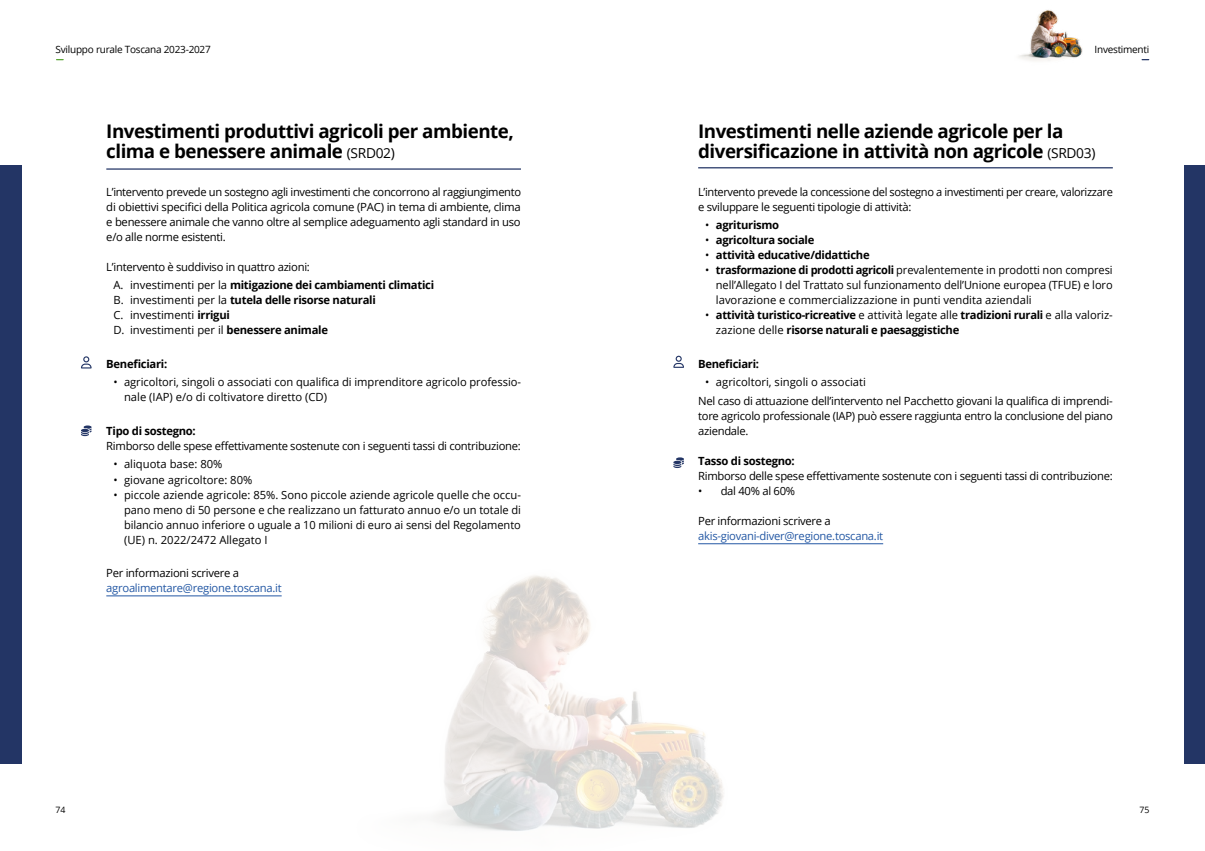
<style>
.page{position:relative;width:1205px;height:851px;background:#fff}
.page>*{position:absolute;margin:0;border:0;box-sizing:border-box;transform-origin:0 0}
.t1{font:700 18.75px/20px "Open Sans";letter-spacing:-.025em;color:#000}
.t2{font:11.25px/15px "Open Sans";letter-spacing:-.025em;color:#000}
.t3{font:700 11.25px/15px "Open Sans";letter-spacing:-.025em;color:#000}
.t4{font:11.25px/15px "Open Sans";color:#000}
.t5{font:11.25px/15px "Open Sans";letter-spacing:-.005em;color:#000}
.t6{font:11.25px "Open Sans";letter-spacing:-.025em;color:#2458a4}
.t7{font:10px "Open Sans";letter-spacing:-.025em;color:#000}
.t8{font:8.75px "Open Sans";color:#000}
.s1{font-weight:400;font-size:13.75px}
.s2{font-weight:700}
.s3{font-weight:400}
</style>
<div class="page">
<img style="left:1019px;top:10px;width:64px;height:51px">
<div style="left:1183px;top:165px;width:22px;height:598px;background:#233565"></div>
<div style="left:0;top:165px;width:21px;height:598px;background:#233565"></div>
<img style="left:433px;top:544px;width:384px;height:287px">
<hr style="left:106px;top:595px;width:176px;height:1px;background:#2458a4">
<hr style="left:698px;top:543px;width:185px;height:1px;background:#2458a4">
<svg style="left:673px;top:355px;width:11px;height:13px"></svg>
<svg style="left:81px;top:356px;width:11px;height:12px"></svg>
<svg style="left:673px;top:457px;width:11px;height:11px"></svg>
<svg style="left:81px;top:425px;width:11px;height:11px"></svg>
<hr style="left:698px;top:167px;width:415px;height:1px;background:#233565">
<hr style="left:106px;top:168px;width:415px;height:2px;background:#233565">
<p class="t7" style="left:56px;top:42px;width:157px">Sviluppo rurale Toscana 2023-2027</p>
<p class="t7" style="left:1094px;top:42px;width:56px">Investimenti</p>
<h1 class="t1" style="left:106px;top:121px;width:409px">Investimenti produttivi agricoli per ambiente, clima e benessere animale <span class="s1">(SRD02)</span></h1>
<p class="t2" style="left:106px;top:184px;width:416px;text-align:justify">L’intervento prevede un sostegno agli investimenti che concorrono al raggiungimento di obiettivi specifici della Politica agricola comune (PAC) in tema di ambiente, clima e benessere animale che vanno oltre al semplice adeguamento agli standard in uso e/o alle norme esistenti.</p>
<p class="t2" style="left:113px;top:257px;width:322px;line-height:18.5px;text-indent:-7px">L’intervento è suddiviso in quattro azioni:<br>A. investimenti per la <span class="s2">mitigazione dei cambiamenti climatici</span></p>
<p class="t4" style="left:113px;top:292px;width:264px">B. investimenti per la <span class="s2">tutela delle risorse naturali<br></span>C. investimenti <span class="s2">irrigui<br></span>D. investimenti per il <span class="s2">benessere animale</span></p>
<p class="t3" style="left:106px;top:356px;width:62px">Beneficiari:</p>
<p class="t5" style="left:124px;top:374px;width:398px;text-indent:-11px">• agricoltori, singoli o associati con qualifica di imprenditore agricolo professio&shy;nale (IAP) e/o di coltivatore diretto (CD)</p>
<p class="t3" style="left:106px;top:423px;width:91px">Tipo di sostegno:</p>
<p class="t2" style="left:106px;top:438px;width:416px">Rimborso delle spese effettivamente sostenute con i seguenti tassi di contribuzione:</p>
<p class="t4" style="left:113px;top:456px;width:111px">• aliquota base: 80%</p>
<p class="t4" style="left:113px;top:471px;width:140px">• giovane agricoltore: 80%</p>
<p class="t2" style="left:124px;top:486px;width:398px;text-align:justify;text-indent:-11px">• piccole aziende agricole: 85%. Sono piccole aziende agricole quelle che occu&shy;pano meno di 50 persone e che realizzano un fatturato annuo e/o un totale di bilancio annuo inferiore o uguale a 10 milioni di euro ai sensi del Regolamento (UE) n. 2022/2472 Allegato I</p>
<p class="t2" style="left:106px;top:565px;width:134px">Per informazioni scrivere a</p>
<p class="t6" style="left:106px;top:580px;width:177px">agroalimentare@regione.toscana.it</p>
<h1 class="t1" style="left:698px;top:121px;width:399px">Investimenti nelle aziende agricole per la diversificazione in attività non agricole <span class="s1">(SRD03)</span></h1>
<p class="t2" style="left:698px;top:184px;width:416px">L’intervento prevede la concessione del sostegno a investimenti per creare, valorizzare e sviluppare le seguenti tipologie di attività:</p>
<p class="t3" style="left:705px;top:217px;width:75px"><span class="s3">•</span> agriturismo</p>
<p class="t3" style="left:705px;top:232px;width:111px"><span class="s3">•</span> agricoltura sociale</p>
<p class="t3" style="left:705px;top:247px;width:166px"><span class="s3">•</span> attività educative/didattiche</p>
<p class="t2" style="left:716px;top:262px;width:398px;text-align:justify;text-indent:-11px">• <span class="s2">trasformazione di prodotti agricoli</span> prevalentemente in prodotti non compresi nell’Allegato I del Trattato sul funzionamento dell’Unione europea (TFUE) e loro lavorazione e commercializzazione in punti vendita aziendali</p>
<p class="t3" style="left:716px;top:307px;width:398px;text-indent:-11px"><span class="s3">•</span> attività turistico-ricreative <span class="s3">e attività legate alle</span> tradizioni rurali <span class="s3">e alla valoriz&shy;zazione delle</span> risorse naturali e paesaggistiche</p>
<p class="t3" style="left:698px;top:356px;width:62px">Beneficiari:</p>
<p class="t2" style="left:698px;top:372px;width:416px;line-height:18.5px;text-indent:7px">• agricoltori, singoli o associati<br>Nel caso di attuazione dell’intervento nel Pacchetto giovani la qualifica di imprendi-</p>
<p class="t2" style="left:698px;top:408px;width:416px">tore agricolo professionale (IAP) può essere raggiunta entro la conclusione del piano aziendale.</p>
<p class="t3" style="left:698px;top:453px;width:98px">Tasso di sostegno:</p>
<p class="t2" style="left:698px;top:468px;width:416px">Rimborso delle spese effettivamente sostenute con i seguenti tassi di contribuzione:</p>
<p class="t2" style="left:698px;top:483px;width:98px">• dal 40% al 60%</p>
<p class="t2" style="left:698px;top:513px;width:134px">Per informazioni scrivere a</p>
<p class="t6" style="left:698px;top:528px;width:186px">akis-giovani-diver@regione.toscana.it</p>
<p class="t8" style="left:56px;top:803px;width:11px">74</p>
<p class="t8" style="left:1139px;top:803px;width:11px">75</p>
</div>
